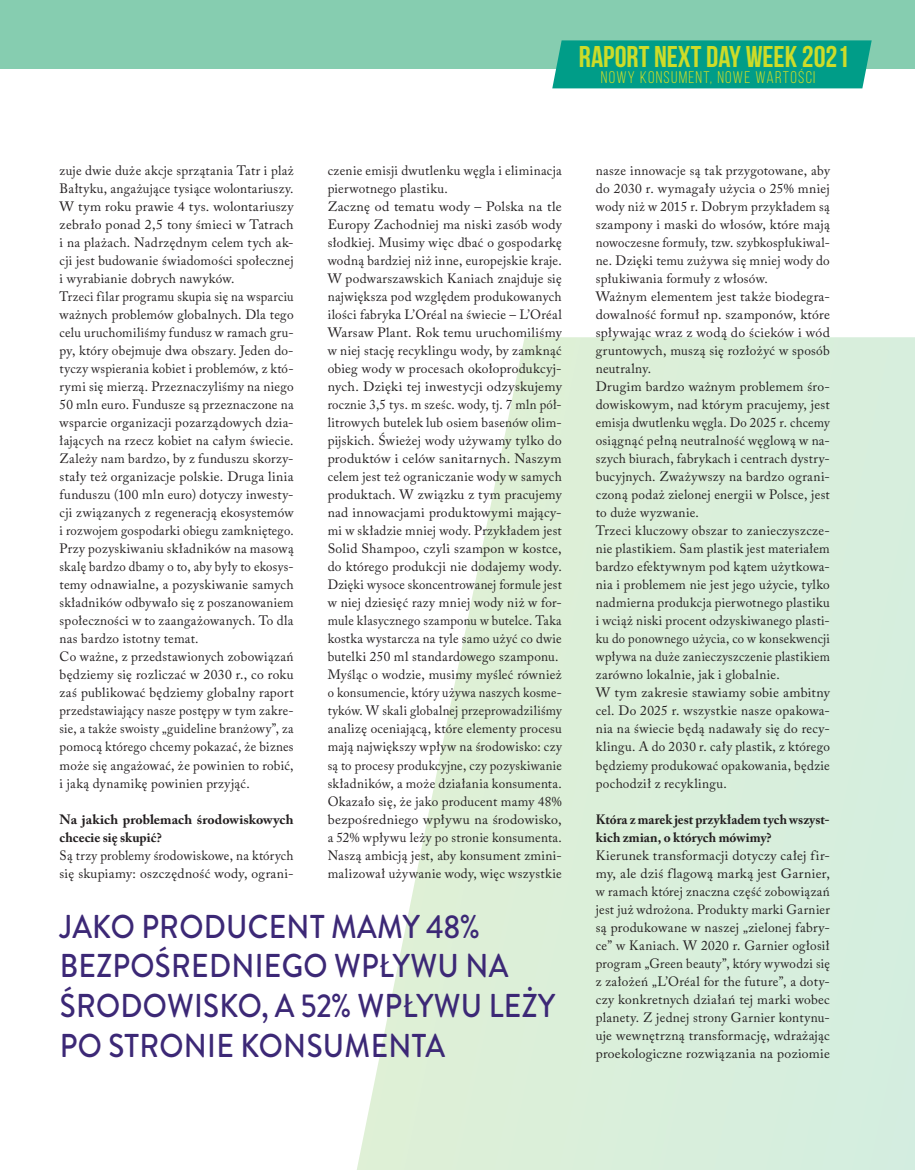
<style>
.page{position:relative;width:915px;height:1170px;background:#fff}
.page>*{position:absolute;margin:0;border:0;box-sizing:border-box;transform-origin:0 0}
.t1{font:500 33px/39.6px "Brandon Grotesque";letter-spacing:.01em;color:#3c2876;scale:.9 1}
.t2{font:700 30px "Bebas Neue";color:#cddc29}
.t3{font:16.8px "Bebas Neue";letter-spacing:.075em;color:#cddc29}
._0_Tekst_w_kolumnie{font:13.5px/18px "Adobe Caslon Pro";letter-spacing:.02em;color:#231f20;text-align:justify}
._0_Tekst_w_kolumnie-2{font:13.5px/18px "Adobe Caslon Pro";letter-spacing:.02em;color:#231f20;text-align:justify;scale:.95 1}
._0_Tekst_w_kolumnie-3{font:700 13.5px/18px "Adobe Caslon Pro";color:#231f20}
._0_Tekst_w_kolumnie-4{font:13.5px/18px "Adobe Caslon Pro";letter-spacing:.02em;color:#231f20;scale:.96 1}
</style>
<div class="page">
<svg style="left:357px;top:337px;width:557px;height:832px"></svg>
<div style="left:0;top:0;width:914px;height:69px;background:#86cdb0"></div>
<div style="left:552px;top:40px;width:319px;height:48px;background:#009d88"></div>
<p class="t2" style="left:578px;top:40px;width:272px">RAPORT NEXT DAY WEEK 2021</p>
<p class="t3" style="left:600px;top:68px;width:216px">NOWY KONSUMENT, NOWE WARTOŚCI</p>
<p class="_0_Tekst_w_kolumnie" style="left:60px;top:161px;width:235px">zuje dwie duże akcje sprzątania Tatr i plaż Bałtyku, angażujące tysiące wolontariuszy.<br>W tym roku prawie 4 tys. wolontariuszy zebrało ponad 2,5 tony śmieci w Tatrach i na plażach. Nadrzędnym celem tych ak&shy;cji jest budowanie świadomości społecznej i wyrabianie dobrych nawyków.</p>
<p class="_0_Tekst_w_kolumnie-2" style="left:60px;top:287px;width:248px">Trzeci filar programu skupia się na wsparciu ważnych problemów globalnych. Dla tego celu uruchomiliśmy fundusz w ramach gru&shy;py, który obejmuje dwa obszary. Jeden do&shy;tyczy wspierania kobiet i problemów, z któ&shy;rymi się mierzą. Przeznaczyliśmy na niego 50 mln euro. Fundusze są przeznaczone na wsparcie organizacji pozarządowych dzia&shy;łających na rzecz kobiet na całym świecie.<br>Zależy nam bardzo, by z funduszu skorzy&shy;stały też organizacje polskie. Druga linia funduszu (100 mln euro) dotyczy inwesty&shy;cji związanych z regeneracją ekosystemów i rozwojem gospodarki obiegu zamkniętego.</p>
<p class="_0_Tekst_w_kolumnie" style="left:60px;top:539px;width:235px">Przy pozyskiwaniu składników na masową skalę bardzo dbamy o to, aby były to ekosys&shy;temy odnawialne, a pozyskiwanie samych składników odbywało się z poszanowaniem społeczności w to zaangażowanych. To dla nas bardzo istotny temat.</p>
<p class="_0_Tekst_w_kolumnie" style="left:60px;top:647px;width:235px">Co ważne, z przedstawionych zobowiązań będziemy się rozliczać w 2030 r., co roku zaś publikować będziemy globalny raport przedstawiający nasze postępy w tym zakre&shy;sie, a także swoisty „guideline branżowy”, za pomocą którego chcemy pokazać, że biznes może się angażować, że powinien to robić, i jaką dynamikę powinien przyjąć.</p>
<p class="_0_Tekst_w_kolumnie-3" style="left:60px;top:809px;width:235px">Na jakich problemach środowiskowych chcecie się skupić?</p>
<p class="_0_Tekst_w_kolumnie-4" style="left:60px;top:845px;width:245px">Są trzy problemy środowiskowe, na których się skupiamy: oszczędność wody, ograni-</p>
<p class="t1" style="left:60px;top:907px;width:551px">JAKO PRODUCENT MAMY 48%<br>BEZPOŚREDNIEGO WPŁYWU NA<br>ŚRODOWISKO, A 52% WPŁYWU LEŻY<br>PO STRONIE KONSUMENTA</p>
<p class="_0_Tekst_w_kolumnie" style="left:327px;top:161px;width:235px">czenie emisji dwutlenku węgla i eliminacja pierwotnego plastiku.</p>
<p class="_0_Tekst_w_kolumnie" style="left:327px;top:197px;width:235px">Zacznę od tematu wody – Polska na tle Europy Zachodniej ma niski zasób wody słodkiej. Musimy więc dbać o gospodarkę wodną bardziej niż inne, europejskie kraje.<br>W podwarszawskich Kaniach znajduje się największa pod względem produkowanych ilości fabryka L’Oréal na świecie – L’Oréal Warsaw Plant. Rok temu uruchomiliśmy w niej stację recyklingu wody, by zamknąć obieg wody w procesach okołoprodukcyj&shy;nych. Dzięki tej inwestycji odzyskujemy rocznie 3,5 tys. m sześc. wody, tj. 7 mln pół&shy;litrowych butelek lub osiem basenów olim&shy;pijskich. Świeżej wody używamy tylko do produktów i celów sanitarnych. Naszym celem jest też ograniczanie wody w samych produktach. W związku z tym pracujemy nad innowacjami produktowymi mający&shy;mi w składzie mniej wody. Przykładem jest Solid Shampoo, czyli szampon w kostce, do którego produkcji nie dodajemy wody.<br>Dzięki wysoce skoncentrowanej formule jest w niej dziesięć razy mniej wody niż w for&shy;mule klasycznego szamponu w butelce. Taka kostka wystarcza na tyle samo użyć co dwie butelki 250 ml standardowego szamponu.</p>
<p class="_0_Tekst_w_kolumnie" style="left:327px;top:665px;width:235px">Myśląc o wodzie, musimy myśleć również o konsumencie, który używa naszych kosme&shy;tyków. W skali globalnej przeprowadziliśmy analizę oceniającą, które elementy procesu mają największy wpływ na środowisko: czy są to procesy produkcyjne, czy pozyskiwanie składników, a może działania konsumenta.<br>Okazało się, że jako producent mamy 48% bezpośredniego wpływu na środowisko, a 52% wpływu leży po stronie konsumenta.<br>Naszą ambicją jest, aby konsument zmini&shy;malizował używanie wody, więc wszystkie</p>
<p class="_0_Tekst_w_kolumnie" style="left:595px;top:161px;width:235px">nasze innowacje są tak przygotowane, aby do 2030 r. wymagały użycia o 25% mniej wody niż w 2015 r. Dobrym przykładem są szampony i maski do włosów, które mają nowoczesne formuły, tzw. szybkospłukiwal&shy;ne. Dzięki temu zużywa się mniej wody do spłukiwania formuły z włosów.</p>
<p class="_0_Tekst_w_kolumnie" style="left:595px;top:287px;width:235px">Ważnym elementem jest także biodegra&shy;dowalność formuł np. szamponów, które spływając wraz z wodą do ścieków i wód gruntowych, muszą się rozłożyć w sposób neutralny.</p>
<p class="_0_Tekst_w_kolumnie" style="left:595px;top:377px;width:235px">Drugim bardzo ważnym problemem śro&shy;dowiskowym, nad którym pracujemy, jest emisja dwutlenku węgla. Do 2025 r. chcemy osiągnąć pełną neutralność węglową w na&shy;szych biurach, fabrykach i centrach dystry&shy;bucyjnych. Zważywszy na bardzo ograni&shy;czoną podaż zielonej energii w Polsce, jest to duże wyzwanie.</p>
<p class="_0_Tekst_w_kolumnie" style="left:595px;top:521px;width:235px">Trzeci kluczowy obszar to zanieczyszcze&shy;nie plastikiem. Sam plastik jest materiałem bardzo efektywnym pod kątem użytkowa&shy;nia i problemem nie jest jego użycie, tylko nadmierna produkcja pierwotnego plastiku i wciąż niski procent odzyskiwanego plasti&shy;ku do ponownego użycia, co w konsekwencji wpływa na duże zanieczyszczenie plastikiem zarówno lokalnie, jak i globalnie.</p>
<p class="_0_Tekst_w_kolumnie" style="left:595px;top:683px;width:235px">W tym zakresie stawiamy sobie ambitny cel. Do 2025 r. wszystkie nasze opakowa&shy;nia na świecie będą nadawały się do recy&shy;klingu. A do 2030 r. cały plastik, z którego będziemy produkować opakowania, będzie pochodził z recyklingu.</p>
<p class="_0_Tekst_w_kolumnie-3" style="left:595px;top:809px;width:235px">Która z marek jest przykładem tych wszyst&shy;kich zmian, o których mówimy?</p>
<p class="_0_Tekst_w_kolumnie" style="left:595px;top:845px;width:235px">Kierunek transformacji dotyczy całej fir&shy;my, ale dziś flagową marką jest Garnier, w ramach której znaczna część zobowiązań jest już wdrożona. Produkty marki Garnier są produkowane w naszej „zielonej fabry&shy;ce” w Kaniach. W 2020 r. Garnier ogłosił program „Green beauty”, który wywodzi się z założeń „L’Oréal for the future”, a doty&shy;czy konkretnych działań tej marki wobec planety. Z jednej strony Garnier kontynu&shy;uje wewnętrzną transformację, wdrażając proekologiczne rozwiązania na poziomie</p>
</div>
